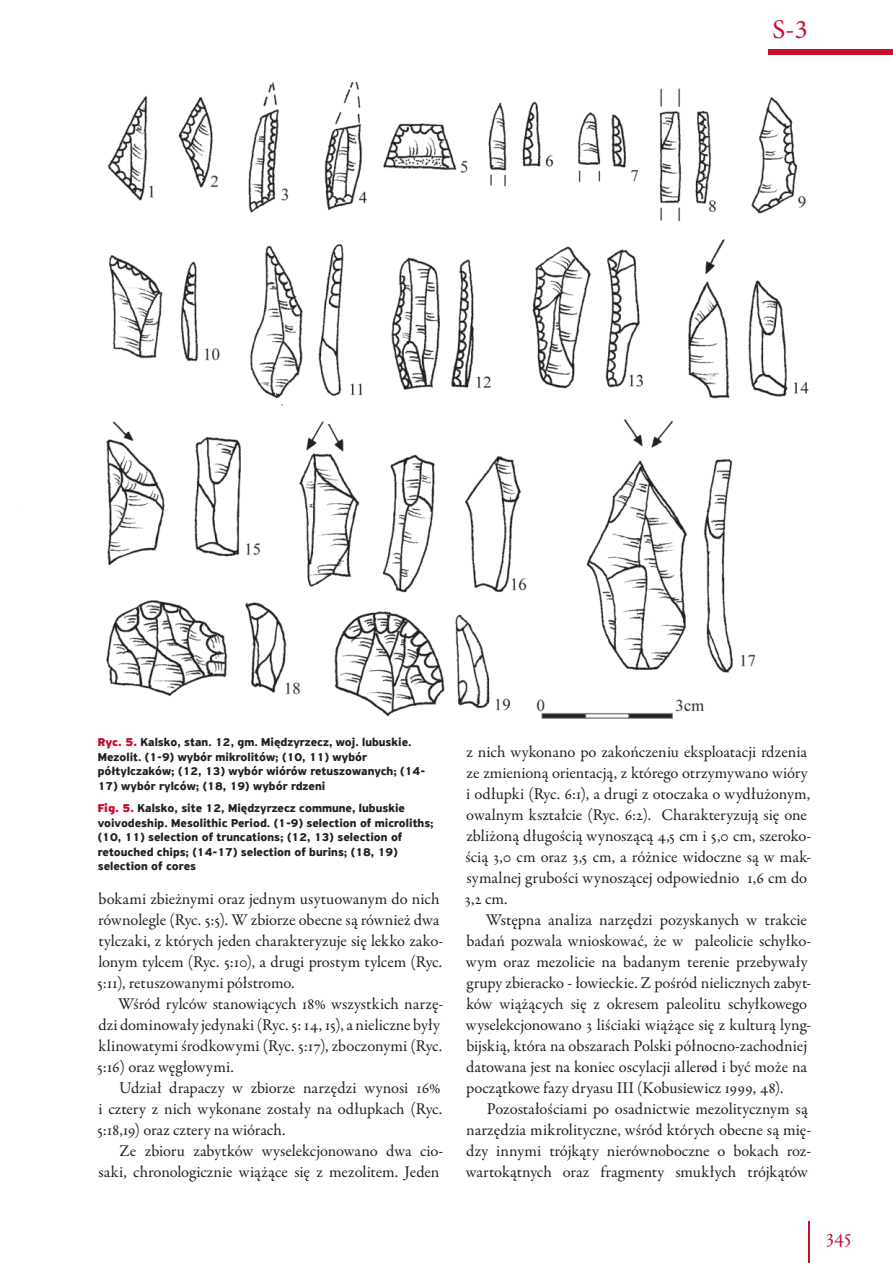
<style>
.page{position:relative;width:893px;height:1263px;background:#fff}
.page>*{position:absolute;margin:0;border:0;box-sizing:border-box;transform-origin:0 0}
.t1{font:27px "Minion Pro";color:#c3102f}
.t2{font:21px "Adobe Garamond Pro";color:#c3102f}
.t3{font:16.5px/21px "Garamond Premr Pro";color:#231f20}
.t4{font:700 12px/14.4px "PF Highway Sans Pro";color:#231f20}
.s1{font-weight:900;color:#c3102f}
</style>
<div class="page">
<div style="left:769px;top:49px;width:124px;height:6px;background:#c3102f"></div>
<hr style="left:808px;top:1221px;width:1px;height:42px;background:#c3102f">
<img style="left:23px;top:81px;width:786px;height:638px">
<h1 class="t1" style="left:772px;top:13px;width:37px">S-3</h1>
<p class="t4" style="left:98px;top:735px;width:329px"><span class="s1">Ryc. 5.</span> Kalsko, stan. 12, gm. Międzyrzecz, woj. lubuskie.<br>Mezolit. (1-9) wybór mikrolitów; (10, 11) wybór półtylczaków; (12, 13) wybór wiórów retuszowanych; (14-</p>
<p class="t4" style="left:98px;top:774px;width:309px;line-height:23px">17) wybór rylców; (18, 19) wybór rdzeni<br><span class="s1">Fig. 5.</span> Kalsko, site 12, Międzyrzecz commune, lubuskie</p>
<p class="t4" style="left:98px;top:816px;width:337px">voivodeship. Mesolithic Period. (1-9) selection of microliths; (10, 11) selection of truncations; (12, 13) selection of retouched chips; (14-17) selection of burins; (18, 19) selection of cores</p>
<p class="t3" style="left:97px;top:889px;width:348px">bokami zbieżnymi oraz jednym usytuowanym do nich równolegle (Ryc. 5:5). W zbiorze obecne są również dwa tylczaki, z których jeden charakteryzuje się lekko zako&shy;lonym tylcem (Ryc. 5:10), a drugi prostym tylcem (Ryc.<br>5:11), retuszowanymi półstromo.</p>
<p class="t3" style="left:97px;top:994px;width:348px;text-indent:21px">Wśród rylców stanowiących 18% wszystkich narzę&shy;dzi dominowały jedynaki (Ryc. 5: 14, 15), a nieliczne były klinowatymi środkowymi (Ryc. 5:17), zboczonymi (Ryc.<br>5:16) oraz węgłowymi.</p>
<p class="t3" style="left:97px;top:1078px;width:347px;text-align:justify;text-indent:22px">Udział drapaczy w zbiorze narzędzi wynosi 16% i cztery z nich wykonane zostały na odłupkach (Ryc.<br>5:18,19) oraz cztery na wiórach.</p>
<p class="t3" style="left:99px;top:1141px;width:346px;text-align:right">Ze zbioru zabytków wyselekcjonowano dwa cio&shy;saki, chronologicznie wiążące się z mezolitem. Jeden</p>
<p class="t3" style="left:465px;top:742px;width:348px">z nich wykonano po zakończeniu eksploatacji rdzenia ze zmienioną orientacją, z którego otrzymywano wióry i odłupki (Ryc. 6:1), a drugi z otoczaka o wydłużonym, owalnym kształcie (Ryc. 6:2). Charakteryzują się one zbliżoną długością wynoszącą 4,5 cm i 5,0 cm, szeroko&shy;ścią 3,0 cm oraz 3,5 cm, a różnice widoczne są w mak&shy;symalnej grubości wynoszącej odpowiednio 1,6 cm do 3,2 cm.</p>
<p class="t3" style="left:466px;top:910px;width:347px;text-indent:20px">Wstępna analiza narzędzi pozyskanych w trakcie badań pozwala wnioskować, że w paleolicie schyłko&shy;wym oraz mezolicie na badanym terenie przebywały grupy zbieracko - łowieckie. Z pośród nielicznych zabyt&shy;ków wiążących się z okresem paleolitu schyłkowego wyselekcjonowano 3 liściaki wiążące się z kulturą lyng&shy;bijskią, która na obszarach Polski północno-zachodniej datowana jest na koniec oscylacji allerød i być może na początkowe fazy dryasu III (Kobusiewicz 1999, 48).</p>
<p class="t3" style="left:466px;top:1099px;width:347px;text-indent:21px">Pozostałościami po osadnictwie mezolitycznym są narzędzia mikrolityczne, wśród których obecne są mię&shy;dzy innymi trójkąty nierównoboczne o bokach roz&shy;wartokątnych oraz fragmenty smukłych trójkątów</p>
<p class="t2" style="left:826px;top:1224px;width:27px">345</p>
</div>
